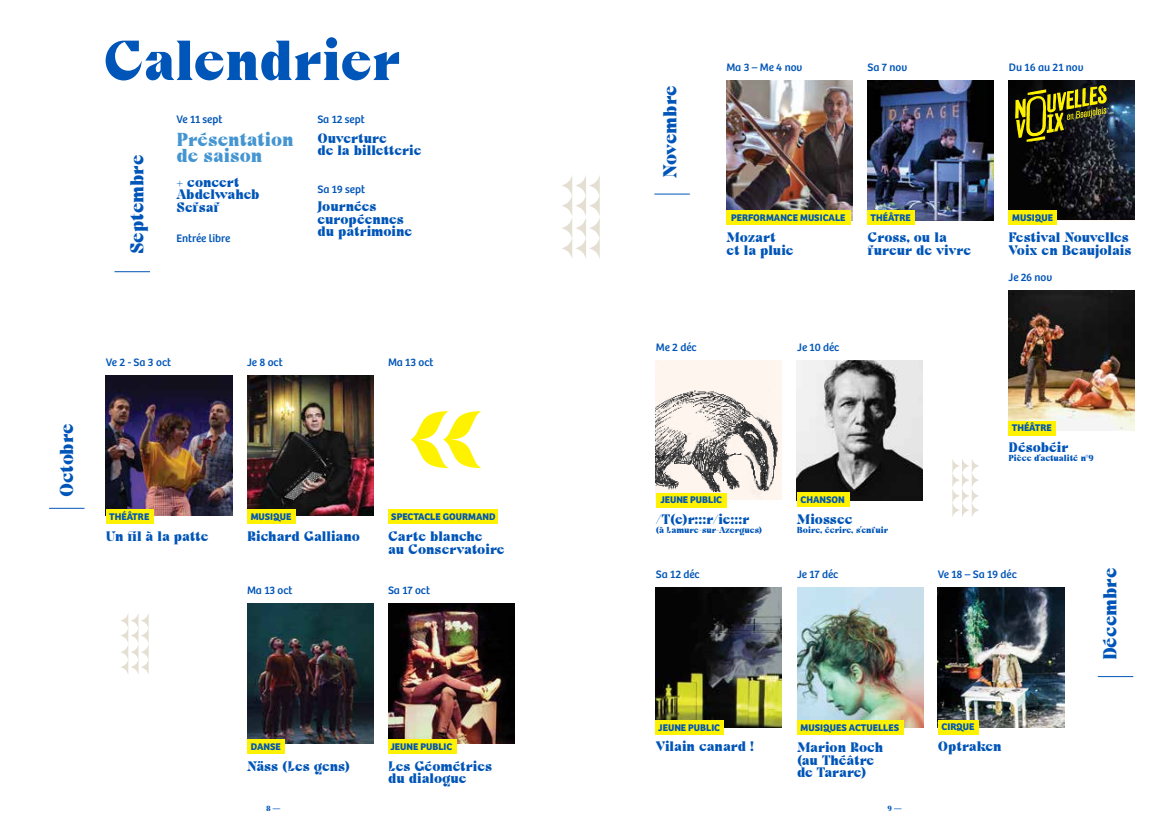
<style>
.page{position:relative;width:1170px;height:833px;background:#fff}
.page>*{position:absolute;margin:0;border:0;box-sizing:border-box;transform-origin:0 0}
.t1{font:900 56.25px "Cako";letter-spacing:-.01em;color:#0055b8}
.t2{font:900 18.75px "Cako";letter-spacing:-.005em;color:#0055b8}
.t3{font:900 18.75px/16.2px "Cako";letter-spacing:-.005em;color:#4495d1}
.t4{font:900 13.75px/12.5px "Cako";letter-spacing:-.005em;color:#0055b8}
.t5{font:11.25px "Bree";color:#0055b8}
.t6{font:700 10px "Bree";color:#0055b8}
.t7{font:900 8.75px "Cako";letter-spacing:-.005em;color:#0055b8}
.t8{font:900 7.5px "Cako";color:#0055b8}
.s1{font-family:"Bree";font-weight:400}
</style>
<div class="page">
<img style="left:1008px;top:80px;width:126px;height:140px">
<img style="left:937px;top:588px;width:126px;height:140px">
<div style="left:937px;top:720px;width:41px;height:14px;background:#fff200"></div>
<img style="left:796px;top:360px;width:126px;height:140px">
<div style="left:796px;top:492px;width:53px;height:14px;background:#fff200"></div>
<img style="left:797px;top:588px;width:125px;height:140px">
<div style="left:797px;top:720px;width:106px;height:15px;background:#fff200"></div>
<img style="left:656px;top:360px;width:125px;height:140px">
<div style="left:656px;top:493px;width:70px;height:14px;background:#fff200"></div>
<img style="left:726px;top:80px;width:126px;height:140px">
<div style="left:726px;top:211px;width:124px;height:14px;background:#fff200"></div>
<img style="left:1008px;top:290px;width:126px;height:141px">
<div style="left:1008px;top:421px;width:48px;height:14px;background:#fff200"></div>
<img style="left:247px;top:603px;width:126px;height:140px">
<div style="left:247px;top:739px;width:38px;height:14px;background:#fff200"></div>
<img style="left:247px;top:376px;width:126px;height:140px">
<div style="left:247px;top:510px;width:49px;height:14px;background:#fff200"></div>
<img style="left:388px;top:603px;width:126px;height:140px">
<div style="left:388px;top:739px;width:68px;height:14px;background:#fff200"></div>
<img style="left:106px;top:376px;width:126px;height:140px">
<div style="left:106px;top:510px;width:48px;height:14px;background:#fff200"></div>
<div style="left:388px;top:510px;width:110px;height:14px;background:#fff200"></div>
<svg style="left:1015px;top:85px;width:91px;height:57px;background:#57540e"></svg>
<div style="left:1008px;top:211px;width:49px;height:14px;background:#fff200"></div>
<img style="left:656px;top:588px;width:125px;height:139px">
<div style="left:656px;top:720px;width:68px;height:14px;background:#fff200"></div>
<svg style="left:952px;top:459px;width:27px;height:58px"></svg>
<svg style="left:562px;top:176px;width:37px;height:82px"></svg>
<svg style="left:121px;top:613px;width:28px;height:61px"></svg>
<hr style="left:114px;top:271px;width:36px;height:1px;background:#0055b8">
<hr style="left:49px;top:508px;width:35px;height:1px;background:#0055b8">
<hr style="left:654px;top:194px;width:35px;height:1px;background:#0055b8">
<hr style="left:1097px;top:676px;width:36px;height:1px;background:#0055b8">
<svg style="left:410px;top:411px;width:71px;height:57px"></svg>
<img style="left:867px;top:80px;width:126px;height:140px">
<div style="left:867px;top:211px;width:48px;height:14px;background:#fff200"></div>
<h2 class="t2" style="left:55px;top:497px;width:76px;rotate:-90deg">Octobre</h2>
<h1 class="t1" style="left:103px;top:27px;width:299px">Calendrier</h1>
<p class="t5" style="left:726px;top:60px;width:77px">Ma 3 – Me 4 nov</p>
<p class="t5" style="left:867px;top:60px;width:41px">Sa 7 nov</p>
<h2 class="t2" style="left:126px;top:254px;width:101px;rotate:-90deg">Septembre</h2>
<h2 class="t2" style="left:659px;top:178px;width:94px;rotate:-90deg">Novembre</h2>
<p class="t5" style="left:176px;top:113px;width:47px">Ve 11 sept</p>
<p class="t5" style="left:317px;top:113px;width:49px">Sa 12 sept</p>
<h2 class="t3" style="left:176px;top:132px;width:119px">Présentation de saison</h2>
<p class="t4" style="left:176px;top:176px;width:85px">+ concert<br>Abdelwaheb<br>Sefsaf</p>
<p class="t5" style="left:176px;top:232px;width:55px">Entrée libre</p>
<p class="t4" style="left:867px;top:232px;width:105px">Cross, ou la fureur de vivre</p>
<p class="t4" style="left:317px;top:132px;width:105px">Ouverture<br>de la billetterie</p>
<p class="t5" style="left:317px;top:183px;width:49px">Sa 19 sept</p>
<p class="t4" style="left:317px;top:200px;width:96px">Journées européennes du patrimoine</p>
<p class="t6" style="left:870px;top:212px;width:42px">THÉÂTRE</p>
<p class="t6" style="left:731px;top:212px;width:116px">PERFORMANCE MUSI CALE</p>
<p class="t4" style="left:726px;top:232px;width:68px">Mozart<br>et la pluie</p>
<p class="t5" style="left:656px;top:340px;width:42px">Me 2 déc</p>
<p class="t5" style="left:797px;top:340px;width:44px">Je 10 déc</p>
<p class="t5" style="left:106px;top:356px;width:67px">Ve 2 - Sa 3 oct</p>
<p class="t5" style="left:247px;top:356px;width:37px">Je 8 oct</p>
<p class="t5" style="left:388px;top:356px;width:47px">Ma 13 oct</p>
<p class="t6" style="left:660px;top:494px;width:63px">JEUNE PUBLIC</p>
<p class="t6" style="left:800px;top:493px;width:46px">CHANSON</p>
<p class="t6" style="left:109px;top:510px;width:42px">THÉÂTRE</p>
<p class="t4" style="left:106px;top:530px;width:104px">Un fil à la patte</p>
<p class="t6" style="left:251px;top:510px;width:42px">MUSIQUE</p>
<p class="t4" style="left:247px;top:530px;width:114px">Richard Galliano</p>
<p class="t6" style="left:391px;top:510px;width:105px">SPECTACLE GOURMAND</p>
<p class="t4" style="left:388px;top:530px;width:118px">Carte blanche<br>au Conservatoire</p>
<p class="t4" style="left:656px;top:514px;width:95px">/T(e)r:::r/ie:::r</p>
<p class="t7" style="left:656px;top:525px;width:108px">(à Lamure-sur-Azergues)</p>
<p class="t4" style="left:796px;top:513px;width:57px">Miossec</p>
<p class="t7" style="left:796px;top:524px;width:93px">Boire, écrire, s’enfuir</p>
<p class="t5" style="left:1008px;top:61px;width:76px">Du 16 au 21 nov</p>
<p class="t6" style="left:1012px;top:212px;width:42px">MUSIQUE</p>
<p class="t4" style="left:1008px;top:232px;width:124px">Festival Nouvelles<br>Voix en Beaujolais</p>
<p class="t5" style="left:1008px;top:270px;width:45px">Je 26 nov</p>
<p class="t6" style="left:1011px;top:422px;width:42px">THÉÂTRE</p>
<p class="t4" style="left:1008px;top:442px;width:62px">Désobéir</p>
<p class="t7" style="left:1008px;top:453px;width:87px">Pièce d’actualité n°9</p>
<p class="t5" style="left:247px;top:583px;width:47px">Ma 13 oct</p>
<p class="t5" style="left:388px;top:583px;width:43px">Sa 17 oct</p>
<p class="t5" style="left:656px;top:568px;width:45px">Sa 12 déc</p>
<p class="t5" style="left:797px;top:568px;width:43px">Je 17 déc</p>
<p class="t5" style="left:937px;top:568px;width:80px">Ve 18 – Sa 19 déc</p>
<p class="t6" style="left:251px;top:740px;width:31px">DANSE</p>
<p class="t4" style="left:247px;top:760px;width:104px">Näss (Les gens)</p>
<p class="t6" style="left:390px;top:741px;width:63px">JEUNE PUBLIC</p>
<p class="t4" style="left:388px;top:760px;width:105px">Les Géométries du dialogue</p>
<p class="t6" style="left:658px;top:721px;width:63px">JEUNE PUBLIC</p>
<p class="t4" style="left:656px;top:741px;width:99px">Vilain canard !</p>
<p class="t6" style="left:800px;top:721px;width:99px">MUSI QUES ACTUELLES</p>
<p class="t4" style="left:797px;top:741px;width:88px">Marion Roch (au Théâtre de Tarare)</p>
<p class="t8" style="left:266px;top:804px;width:16px">8 <span class="s1">—</span></p>
<p class="t8" style="left:887px;top:804px;width:16px">9 <span class="s1">—</span></p>
<p class="t6" style="left:941px;top:721px;width:34px">CIRQUE</p>
<p class="t4" style="left:937px;top:741px;width:65px">Optraken</p>
<h2 class="t2" style="left:1098px;top:660px;width:94px;rotate:-90deg">Décembre</h2>
</div>
